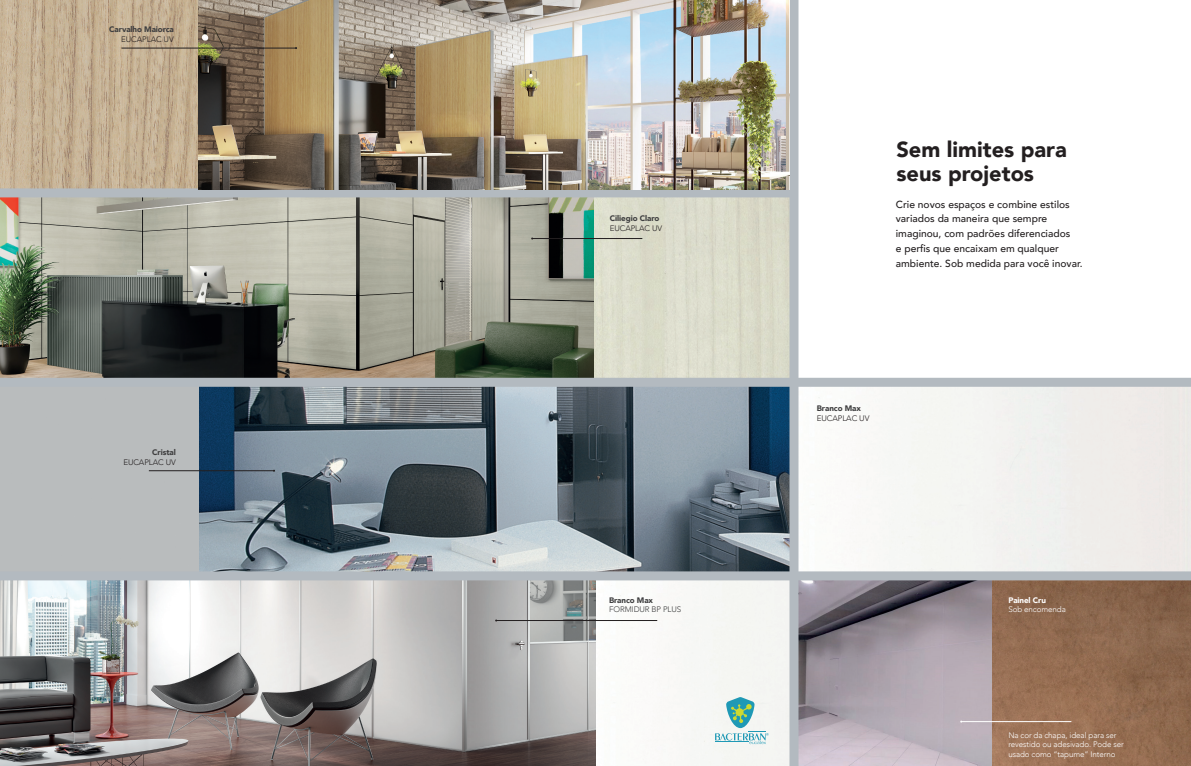
<style>
.page{position:relative;width:1191px;height:766px;background:#fff}
.page>*{position:absolute;margin:0;border:0;box-sizing:border-box;transform-origin:0 0}
.t1{font:900 21.8px/23.6px "Avenir";color:#231f20}
.t2{font:500 10.3px/14.7px "Avenir";color:#231f20}
.t3{font:300 8px/9.6px "Avenir";letter-spacing:-.01em;color:#fff}
.t4{font:900 8px "Avenir";letter-spacing:-.01em;color:#3e3e3f}
.t5{font:300 8px "Avenir";letter-spacing:-.01em;color:#231f20}
.t6{font:300 8px "Avenir";letter-spacing:-.01em;color:#3e3e3f}
.t7{font:900 8px "Avenir";letter-spacing:-.01em;color:#fff}
</style>
<div class="page">
<img style="left:798px;top:580px;width:194px;height:185px">
<img style="left:198px;top:386px;width:591px;height:185px">
<img style="left:0;top:197px;width:594px;height:180px">
<img style="left:992px;top:580px;width:199px;height:185px">
<img style="left:0;top:0;width:789px;height:188px">
<img style="left:0;top:580px;width:595px;height:185px">
<div style="left:594px;top:197px;width:195px;height:180px;background:#dbdccb"></div>
<div style="left:0;top:188px;width:794px;height:9px;background:#b3bac0"></div>
<div style="left:789px;top:0;width:9px;height:765px;background:#b3bac0"></div>
<div style="left:0;top:377px;width:1191px;height:9px;background:#b3bac0"></div>
<hr style="left:532px;top:238px;width:110px;height:1px;background:#231f20">
<hr style="left:961px;top:721px;width:110px;height:1px;background:#fff">
<hr style="left:496px;top:620px;width:161px;height:1px;background:#231f20">
<div style="left:0;top:571px;width:1191px;height:9px;background:#b3bac0"></div>
<hr style="left:714px;top:741px;width:34px;height:1px;background:#1f99b5">
<svg style="left:715px;top:696px;width:53px;height:47px"></svg>
<hr style="left:121px;top:48px;width:175px;height:1px;background:#231f20">
<hr style="left:149px;top:470px;width:125px;height:1px;background:#231f20">
<p class="t4" style="left:109px;top:23px;width:66px">Carvalho Maiorca</p>
<p class="t5" style="left:121px;top:35px;width:54px">EUCAPLAC UV</p>
<p class="t4" style="left:152px;top:445px;width:25px">Cristal</p>
<p class="t5" style="left:123px;top:457px;width:54px">EUCAPLAC UV</p>
<p class="t4" style="left:610px;top:211px;width:51px">Ciliegio Claro</p>
<p class="t5" style="left:610px;top:223px;width:54px">EUCAPLAC UV</p>
<p class="t4" style="left:609px;top:592px;width:46px">Branco Max</p>
<p class="t6" style="left:609px;top:604px;width:74px">FORMIDUR BP PLUS</p>
<h1 class="t1" style="left:896px;top:137px;width:172px">Sem limites para seus projetos</h1>
<p class="t2" style="left:896px;top:196px;width:188px">Crie novos espaços e combine estilos variados da maneira que sempre imaginou, com padrões diferenciados<br>e perfis que encaixam em qualquer ambiente. Sob medida para você inovar.</p>
<p class="t4" style="left:817px;top:401px;width:46px">Branco Max</p>
<p class="t5" style="left:817px;top:413px;width:54px">EUCAPLAC UV</p>
<p class="t7" style="left:1008px;top:592px;width:39px">Painel Cru</p>
<p class="t3" style="left:1008px;top:604px;width:59px">Sob encomenda</p>
<p class="t3" style="left:1008px;top:729px;width:117px">Na cor da chapa, ideal para ser revestido ou adesivado. Pode ser usado como “tapume” Interno</p>
</div>
